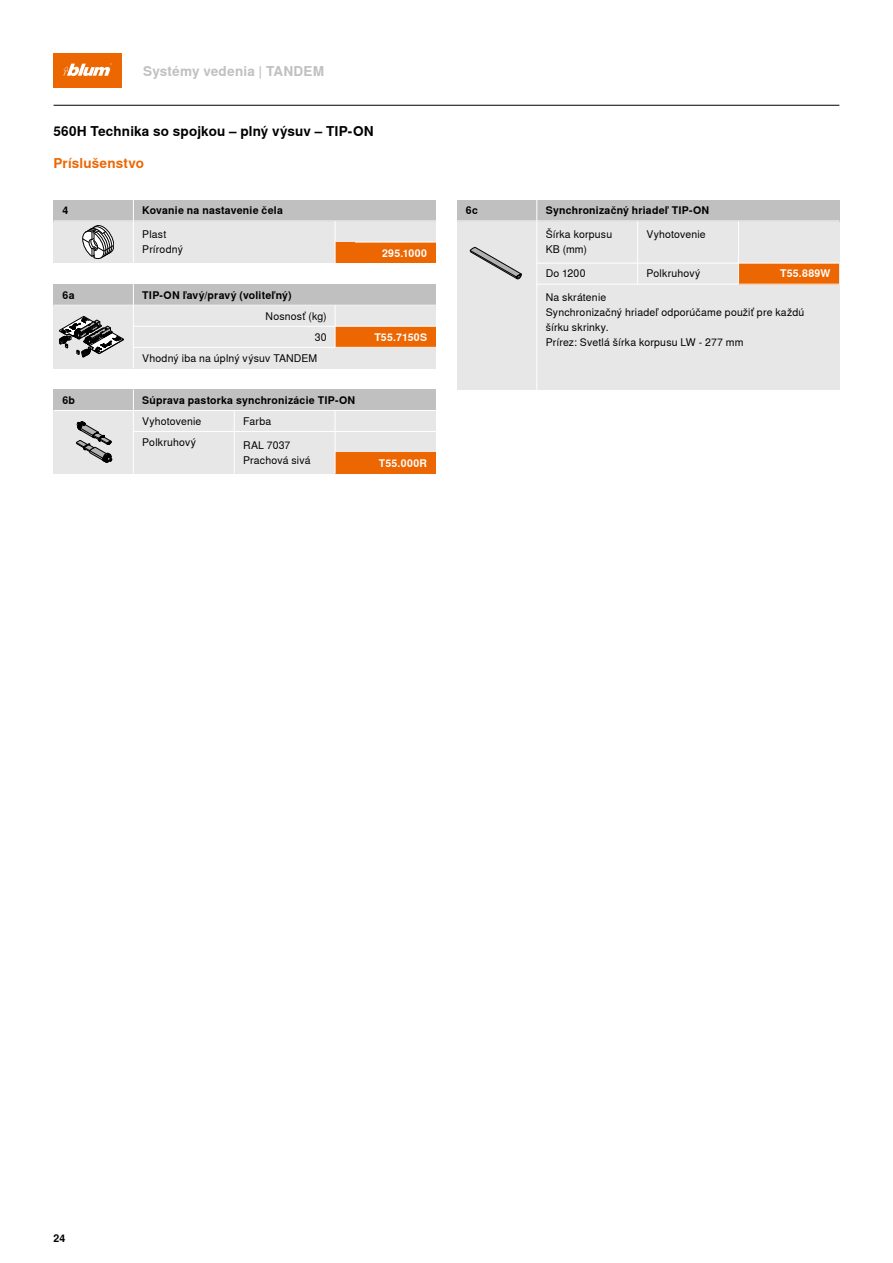
<style>
.page{position:relative;width:893px;height:1263px;background:#fff}
.page>*{position:absolute;margin:0;border:0;box-sizing:border-box;transform-origin:0 0}
.t1{font:700 13.5px "Nimbus Sans Global";letter-spacing:.01em;color:#000}
.t2{font:700 13.5px "Nimbus Sans Global";letter-spacing:.01em;color:#c0c0c1}
.t3{font:700 13.5px "Nimbus Sans Global";letter-spacing:.01em;color:#ec6602}
.t4{font:10.5px/15px "Nimbus Sans Global";letter-spacing:.015em;color:#000}
.t5{font:700 10.5px "Nimbus Sans Global";letter-spacing:.02em;color:#000}
.t6{font:700 10.5px "Nimbus Sans Global";letter-spacing:.03em;color:#fff}
</style>
<div class="page">
<div style="left:54px;top:54px;width:68px;height:34px;background:#ec6602"></div>
<svg style="left:63px;top:63px;width:49px;height:13px"></svg>
<div style="left:53px;top:305px;width:383px;height:63px;background:#e7e7e7"></div>
<svg style="left:59px;top:316px;width:65px;height:41px"></svg>
<div style="left:335px;top:326px;width:101px;height:21px;background:#ec6602"></div>
<div style="left:53px;top:284px;width:383px;height:21px;background:#c0c0c1"></div>
<div style="left:457px;top:221px;width:382px;height:168px;background:#e7e7e7"></div>
<svg style="left:470px;top:247px;width:52px;height:32px"></svg>
<div style="left:54px;top:410px;width:382px;height:64px;background:#e7e7e7"></div>
<svg style="left:76px;top:421px;width:36px;height:42px"></svg>
<div style="left:738px;top:263px;width:101px;height:21px;background:#ec6602"></div>
<div style="left:335px;top:453px;width:101px;height:21px;background:#ec6602"></div>
<div style="left:457px;top:200px;width:382px;height:21px;background:#c0c0c1"></div>
<div style="left:54px;top:389px;width:382px;height:21px;background:#c0c0c1"></div>
<div style="left:54px;top:221px;width:382px;height:42px;background:#e7e7e7"></div>
<svg style="left:83px;top:225px;width:31px;height:34px"></svg>
<div style="left:335px;top:242px;width:101px;height:21px;background:#ec6602"></div>
<div style="left:54px;top:200px;width:382px;height:21px;background:#c0c0c1"></div>
<hr style="left:54px;top:105px;width:785px;height:1px;background:#000">
<hr style="left:133px;top:347px;width:303px;height:1px;background:#fff">
<hr style="left:133px;top:326px;width:305px;height:1px;background:#fff">
<hr style="left:53px;top:305px;width:383px;height:1px;background:#fff">
<hr style="left:133px;top:284px;width:1px;height:84px;background:#fff">
<hr style="left:335px;top:305px;width:1px;height:42px;background:#fff">
<hr style="left:133px;top:431px;width:303px;height:1px;background:#fff">
<hr style="left:537px;top:263px;width:302px;height:1px;background:#fff">
<hr style="left:537px;top:284px;width:302px;height:1px;background:#fff">
<hr style="left:457px;top:221px;width:382px;height:1px;background:#fff">
<hr style="left:54px;top:410px;width:382px;height:1px;background:#fff">
<hr style="left:536px;top:200px;width:1px;height:210px;background:#fff">
<hr style="left:133px;top:389px;width:1px;height:85px;background:#fff">
<hr style="left:234px;top:410px;width:1px;height:64px;background:#fff">
<hr style="left:335px;top:410px;width:1px;height:64px;background:#fff">
<hr style="left:738px;top:221px;width:1px;height:63px;background:#fff">
<hr style="left:637px;top:221px;width:1px;height:63px;background:#fff">
<hr style="left:355px;top:242px;width:83px;height:1px;background:#fff">
<hr style="left:54px;top:221px;width:384px;height:1px;background:#fff">
<hr style="left:133px;top:200px;width:1px;height:63px;background:#fff">
<hr style="left:335px;top:221px;width:1px;height:42px;background:#fff">
<p class="t2" style="left:143px;top:63px;width:183px">Systémy vedenia | TANDEM</p>
<p class="t1" style="left:53px;top:124px;width:322px">560H Technika so spojkou – plný výsuv – TIP-ON</p>
<p class="t3" style="left:54px;top:156px;width:92px">Príslušenstvo</p>
<p class="t5" style="left:63px;top:205px;width:7px">4</p>
<p class="t5" style="left:142px;top:205px;width:142px">Kovanie na nastavenie čela</p>
<p class="t4" style="left:142px;top:227px;width:42px">Plast<br>Prírodný</p>
<p class="t6" style="left:382px;top:247px;width:47px">295.1000</p>
<p class="t5" style="left:63px;top:289px;width:14px">6a</p>
<p class="t5" style="left:63px;top:394px;width:14px">6b</p>
<p class="t5" style="left:142px;top:289px;width:151px">TIP-ON ľavý/pravý (voliteľný)</p>
<p class="t4" style="left:266px;top:308px;width:63px">Nosnosť (kg)</p>
<p class="t4" style="left:142px;top:351px;width:177px">Vhodný iba na úplný výsuv TANDEM</p>
<p class="t4" style="left:315px;top:329px;width:13px">30</p>
<p class="t6" style="left:374px;top:331px;width:54px">T55.7150S</p>
<p class="t5" style="left:142px;top:394px;width:214px">Súprava pastorka synchronizácie TIP-ON</p>
<p class="t4" style="left:142px;top:414px;width:61px">Vyhotovenie</p>
<p class="t4" style="left:243px;top:414px;width:30px">Farba</p>
<p class="t4" style="left:142px;top:435px;width:55px">Polkruhový</p>
<p class="t4" style="left:243px;top:438px;width:69px">RAL 7037<br>Prachová sivá</p>
<p class="t6" style="left:379px;top:457px;width:50px">T55.000R</p>
<p class="t5" style="left:466px;top:205px;width:13px">6c</p>
<p class="t5" style="left:546px;top:205px;width:165px">Synchronizačný hriadeľ TIP-ON</p>
<p class="t4" style="left:546px;top:227px;width:68px">Šírka korpusu<br>KB (mm)</p>
<p class="t4" style="left:647px;top:227px;width:61px">Vyhotovenie</p>
<p class="t4" style="left:647px;top:266px;width:55px">Polkruhový</p>
<p class="t4" style="left:546px;top:290px;width:260px">Na skrátenie<br>Synchronizačný hriadeľ odporúčame použiť pre každú šírku skrinky.<br>Prírez: Svetlá šírka korpusu LW - 277 mm</p>
<p class="t4" style="left:546px;top:266px;width:41px">Do 1200</p>
<p class="t6" style="left:780px;top:268px;width:52px">T55.889W</p>
<p class="t5" style="left:54px;top:1232px;width:13px">24</p>
</div>
